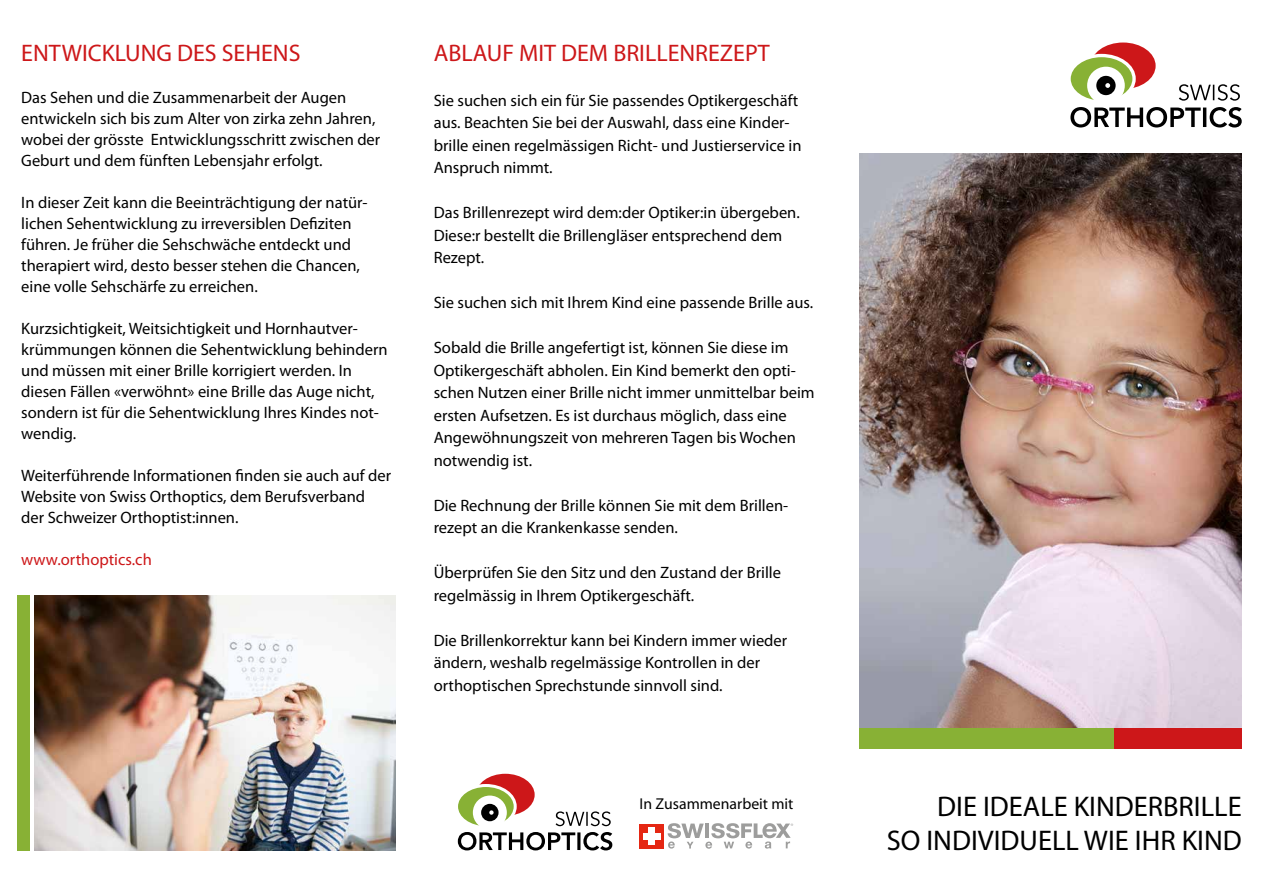
<style>
.page{position:relative;width:1263px;height:893px;background:#fff}
.page>*{position:absolute;margin:0;border:0;box-sizing:border-box;transform-origin:0 0}
.t1{font:28.5px/34.2px "Myriad Pro";color:#000;text-align:right}
.t2{font:24px "Myriad Pro";color:#cd1719}
.t3{font:16.5px/21px "Myriad Pro";color:#000}
.t4{font:16.5px "Myriad Pro";color:#cd1719}
.t5{font:15.75px "Myriad Pro";color:#000}
</style>
<div class="page">
<img style="left:34px;top:595px;width:361px;height:255px">
<svg style="left:1179px;top:84px;width:61px;height:17px"></svg>
<svg style="left:1070px;top:107px;width:172px;height:21px"></svg>
<div style="left:1090px;top:43px;width:65px;height:46px;background:#cd1719;border-radius:50%"></div>
<svg style="left:1069px;top:56px;width:65px;height:46px"></svg>
<div style="left:1067px;top:54px;width:69px;height:50px;border:3px solid #fff;border-radius:50%"></div>
<div style="left:1087px;top:67px;width:38px;height:37px;background:#fff;border-radius:50%"></div>
<div style="left:1096px;top:76px;width:19px;height:19px;background:#000;border-radius:50%"></div>
<svg style="left:1105px;top:83px;width:5px;height:5px"></svg>
<svg style="left:639px;top:848px;width:25px;height:1px"></svg>
<div style="left:639px;top:824px;width:25px;height:24px;background:#e52713"></div>
<div style="left:649px;top:827px;width:6px;height:18px;background:#fff"></div>
<div style="left:643px;top:833px;width:18px;height:6px;background:#fff"></div>
<svg style="left:668px;top:823px;width:125px;height:26px"></svg>
<svg style="left:555px;top:811px;width:56px;height:15px"></svg>
<svg style="left:458px;top:832px;width:154px;height:18px"></svg>
<div style="left:476px;top:774px;width:59px;height:42px;background:#cd1719;border-radius:50%"></div>
<svg style="left:456px;top:785px;width:59px;height:42px"></svg>
<div style="left:455px;top:784px;width:62px;height:45px;border:3px solid #fff;border-radius:50%"></div>
<div style="left:473px;top:795px;width:34px;height:34px;background:#fff;border-radius:50%"></div>
<div style="left:481px;top:804px;width:17px;height:17px;background:#000;border-radius:50%"></div>
<svg style="left:489px;top:810px;width:5px;height:5px"></svg>
<div style="left:859px;top:727px;width:255px;height:21px;background:#88b135"></div>
<div style="left:17px;top:595px;width:13px;height:255px;background:#88b135"></div>
<div style="left:1114px;top:727px;width:128px;height:21px;background:#cd1719"></div>
<img style="left:859px;top:153px;width:383px;height:574px">
<h2 class="t2" style="left:21px;top:38px;width:281px">ENTWICKLUNG DES SEHENS</h2>
<p class="t3" style="left:21px;top:86px;width:361px">Das Sehen und die Zusammenarbeit der Augen entwickeln sich bis zum Alter von zirka zehn Jahren, wobei der grösste Entwicklungsschritt zwischen der Geburt und dem fünften Lebensjahr erfolgt.</p>
<p class="t3" style="left:21px;top:191px;width:348px">In dieser Zeit kann die Beeinträchtigung der natür&shy;lichen Sehentwicklung zu irreversiblen Defiziten führen. Je früher die Sehschwäche entdeckt und therapiert wird, desto besser stehen die Chancen, eine volle Sehschärfe zu erreichen.</p>
<p class="t3" style="left:21px;top:317px;width:368px">Kurzsichtigkeit, Weitsichtigkeit und Hornhautver&shy;krümmungen können die Sehentwicklung behindern und müssen mit einer Brille korrigiert werden. In diesen Fällen «verwöhnt» eine Brille das Auge nicht, sondern ist für die Sehentwicklung Ihres Kindes not&shy;wendig.</p>
<p class="t3" style="left:21px;top:464px;width:371px">Weiterführende Informationen finden sie auch auf der<br>Website von Swiss Orthoptics, dem Berufsverband der Schweizer Orthoptist:innen.</p>
<p class="t4" style="left:21px;top:549px;width:132px">www.orthoptics.ch</p>
<h2 class="t2" style="left:434px;top:38px;width:337px">ABLAUF MIT DEM BRILLENREZEPT</h2>
<p class="t3" style="left:434px;top:88px;width:369px;line-height:22.5px">Sie suchen sich ein für Sie passendes Optikergeschäft aus. Beachten Sie bei der Auswahl, dass eine Kinder&shy;brille einen regelmässigen Richt- und Justierservice in Anspruch nimmt.</p>
<p class="t3" style="left:434px;top:201px;width:368px;line-height:22.5px">Das Brillenrezept wird dem:der Optiker:in übergeben.<br>Diese:r bestellt die Brillengläser entsprechend dem<br>Rezept.</p>
<p class="t3" style="left:434px;top:292px;width:381px">Sie suchen sich mit Ihrem Kind eine passende Brille aus.</p>
<p class="t3" style="left:434px;top:336px;width:382px;line-height:22.5px">Sobald die Brille angefertigt ist, können Sie diese im Optikergeschäft abholen. Ein Kind bemerkt den opti&shy;schen Nutzen einer Brille nicht immer unmittelbar beim ersten Aufsetzen. Es ist durchaus möglich, dass eine Angewöhnungszeit von mehreren Tagen bis Wochen notwendig ist.</p>
<p class="t3" style="left:434px;top:494px;width:356px;line-height:22.5px">Die Rechnung der Brille können Sie mit dem Brillen&shy;rezept an die Krankenkasse senden.</p>
<p class="t3" style="left:434px;top:561px;width:349px;line-height:22.5px">Überprüfen Sie den Sitz und den Zustand der Brille regelmässig in Ihrem Optikergeschäft.</p>
<p class="t3" style="left:434px;top:629px;width:355px;line-height:22.5px">Die Brillenkorrektur kann bei Kindern immer wieder ändern, weshalb regelmässige Kontrollen in der orthoptischen Sprechstunde sinnvoll sind.</p>
<p class="t5" style="left:639px;top:794px;width:155px">In Zusammenarbeit mit</p>
<h1 class="t1" style="left:887px;top:789px;width:356px">DIE IDEALE KINDERBRILLE<br>SO INDIVIDUELL WIE IHR KIND</h1>
</div>
